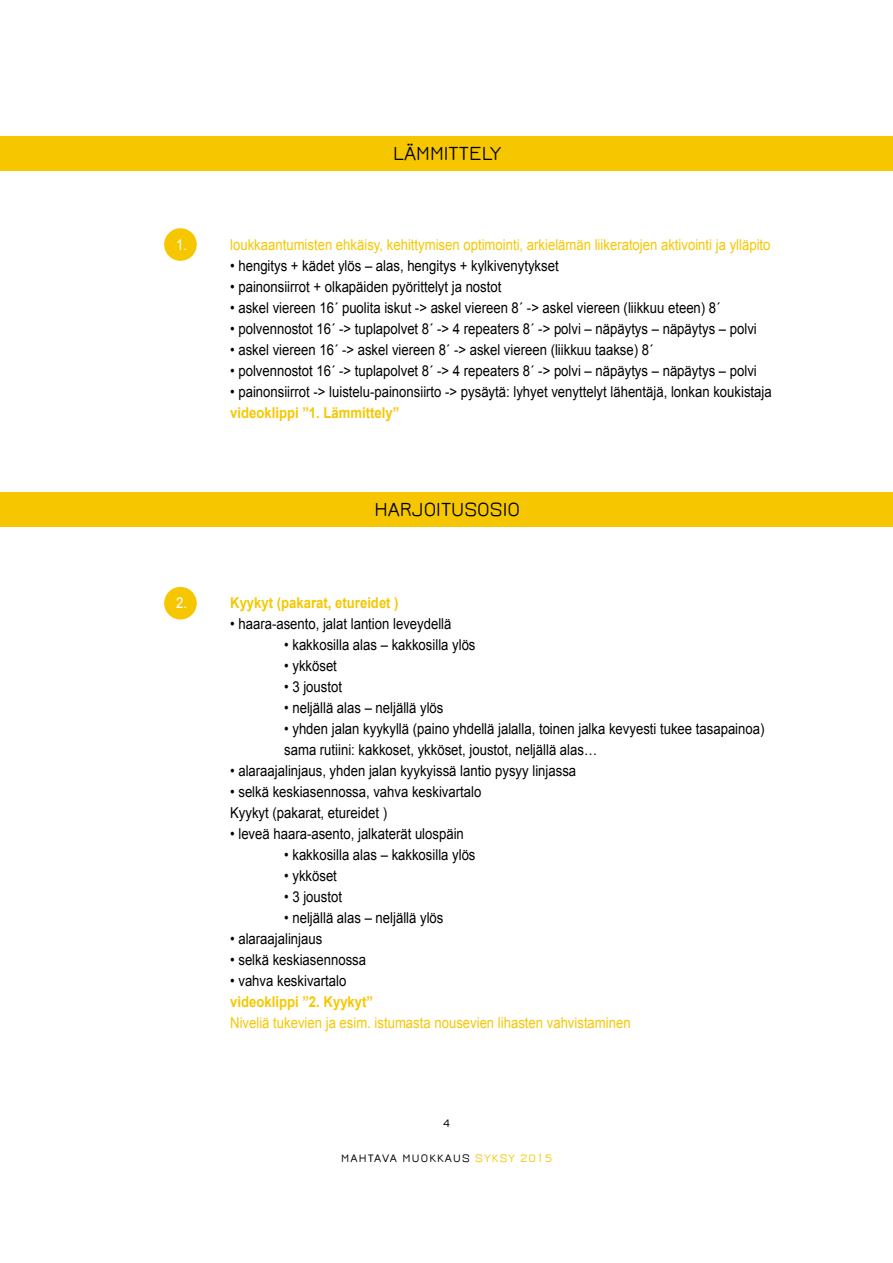
<style>
.page{position:relative;width:893px;height:1263px;background:#fff}
.page>*{position:absolute;margin:0;border:0;box-sizing:border-box;transform-origin:0 0}
.t1{font:500 21px "Jura";color:#000}
.t2{font:15px/21px "Arial";color:#000;scale:.88 1}
.t3{font:15px "Arial";color:#f6c700;scale:.88 1}
.t4{font:700 15px "Arial";color:#f6c700;scale:.88 1}
.t5{font:15px "Arial";color:#fff;scale:.88 1}
.t6{font:600 12px "Jura";letter-spacing:.1em;color:#000}
.s1{color:#f6c700}
</style>
<div class="page">
<div style="left:164px;top:228px;width:33px;height:33px;background:#f6c700;border-radius:50%"></div>
<div style="left:164px;top:587px;width:33px;height:32px;background:#f6c700;border-radius:50%"></div>
<div style="left:0;top:136px;width:892px;height:34px;background:#f6c700"></div>
<div style="left:0;top:493px;width:893px;height:34px;background:#f6c700"></div>
<h1 class="t1" style="left:393px;top:143px;width:110px">LÄMMITTELY</h1>
<p class="t5" style="left:176px;top:235px;width:14px">1.</p>
<p class="t3" style="left:230px;top:235px;width:615px">loukkaantumisten ehkäisy, kehittymisen optimointi, arkielämän liikeratojen aktivointi ja ylläpito</p>
<p class="t2" style="left:230px;top:256px;width:375px">• hengitys + kädet ylös – alas, hengitys + kylkivenytykset</p>
<p class="t2" style="left:230px;top:277px;width:310px">• painonsiirrot + olkapäiden pyörittelyt ja nostot</p>
<p class="t2" style="left:230px;top:298px;width:559px">• askel viereen 16´ puolita iskut -&gt; askel viereen 8´ -&gt; askel viereen (liikkuu eteen) 8´</p>
<p class="t2" style="left:230px;top:319px;width:600px">• polvennostot 16´ -&gt; tuplapolvet 8´ -&gt; 4 repeaters 8´ -&gt; polvi – näpäytys – näpäytys – polvi</p>
<p class="t2" style="left:230px;top:340px;width:483px">• askel viereen 16´ -&gt; askel viereen 8´ -&gt; askel viereen (liikkuu taakse) 8´</p>
<p class="t2" style="left:230px;top:361px;width:600px">• polvennostot 16´ -&gt; tuplapolvet 8´ -&gt; 4 repeaters 8´ -&gt; polvi – näpäytys – näpäytys – polvi</p>
<p class="t2" style="left:230px;top:382px;width:617px">• painonsiirrot -&gt; luistelu-painonsiirto -&gt; pysäytä: lyhyet venyttelyt lähentäjä, lonkan koukistaja</p>
<p class="t4" style="left:230px;top:403px;width:194px">videoklippi ”1. Lämmittely”</p>
<h1 class="t1" style="left:374px;top:499px;width:147px">HARJOITUSOSIO</h1>
<p class="t5" style="left:176px;top:593px;width:14px">2.</p>
<p class="t4" style="left:230px;top:593px;width:193px">Kyykyt (pakarat, etureidet )</p>
<p class="t2" style="left:230px;top:613px;width:253px">• haara-asento, jalat lantion leveydellä</p>
<p class="t2" style="left:284px;top:634px;width:219px">• kakkosilla alas – kakkosilla ylös</p>
<p class="t2" style="left:284px;top:655px;width:61px">• ykköset</p>
<p class="t2" style="left:284px;top:676px;width:67px">• 3 joustot</p>
<p class="t2" style="left:284px;top:697px;width:182px">• neljällä alas – neljällä ylös</p>
<p class="t2" style="left:284px;top:718px;width:547px">• yhden jalan kyykyllä (paino yhdellä jalalla, toinen jalka kevyesti tukee tasapainoa) sama rutiini: kakkoset, ykköset, joustot, neljällä alas…</p>
<p class="t2" style="left:230px;top:760px;width:395px">• alaraajalinjaus, yhden jalan kyykyissä lantio pysyy linjassa</p>
<p class="t2" style="left:230px;top:781px;width:287px">• selkä keskiasennossa, vahva keskivartalo<br>Kyykyt (pakarat, etureidet )</p>
<p class="t2" style="left:230px;top:823px;width:267px">• leveä haara-asento, jalkaterät ulospäin</p>
<p class="t2" style="left:284px;top:844px;width:219px">• kakkosilla alas – kakkosilla ylös</p>
<p class="t2" style="left:284px;top:865px;width:61px">• ykköset</p>
<p class="t2" style="left:284px;top:886px;width:67px">• 3 joustot</p>
<p class="t2" style="left:284px;top:907px;width:182px">• neljällä alas – neljällä ylös</p>
<p class="t2" style="left:230px;top:928px;width:106px">• alaraajalinjaus</p>
<p class="t2" style="left:230px;top:949px;width:156px">• selkä keskiasennossa</p>
<p class="t2" style="left:230px;top:970px;width:134px">• vahva keskivartalo</p>
<p class="t4" style="left:230px;top:992px;width:164px">videoklippi ”2. Kyykyt”</p>
<p class="t3" style="left:230px;top:1013px;width:457px">Niveliä tukevien ja esim. istumasta nousevien lihasten vahvistaminen</p>
<p class="t6" style="left:443px;top:1117px;width:8px">4</p>
<p class="t6" style="left:341px;top:1152px;width:212px">MAHTAVA MUOKKAUS <span class="s1">SYKSY 2015</span></p>
</div>
